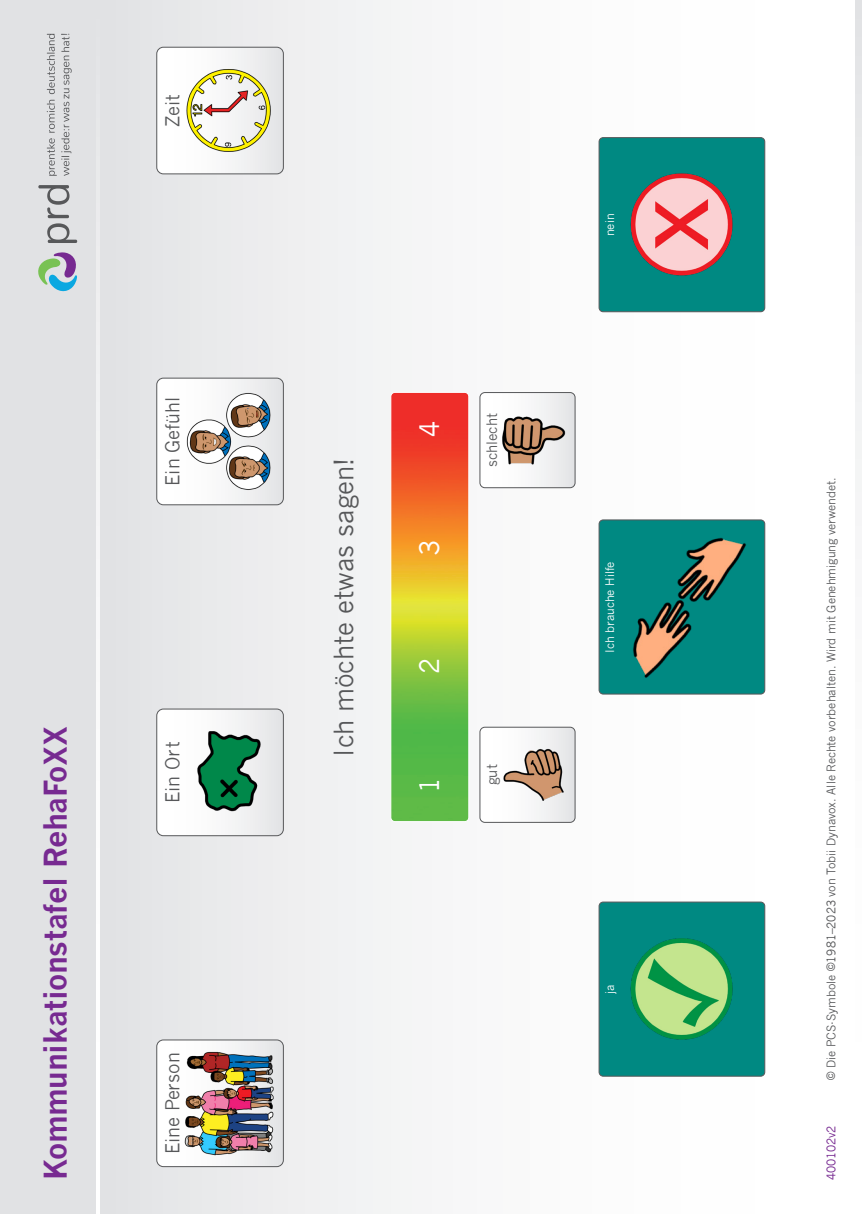
<style>
.page{position:relative;width:862px;height:1214px;background:#fff}
.page>*{position:absolute;margin:0;border:0;box-sizing:border-box;transform-origin:0 0}
.t1{font:700 30.6px "News Gothic";letter-spacing:-.01em;color:#772a91}
.t2{font:26.2px "News Gothic";color:#57585a}
.t3{font:26.2px "News Gothic";color:#fff}
.t4{font:18.8px "News Gothic";color:#57585a}
.t5{font:14.2px "News Gothic";color:#57585a}
.t6{font:11.6px "News Gothic";color:#57585a}
.t7{font:11.6px "News Gothic";color:#fff}
.t8{font:11.6px "News Gothic";letter-spacing:-.01em;color:#772a91}
</style>
<div class="page">
<div style="left:0;top:0;width:96px;height:1213px;background:#e1e2e4"></div>
<div style="left:101px;top:0;width:754px;height:1213px;background:linear-gradient(to right,#e6e6e8,#fff)"></div>
<svg style="left:157px;top:1039px;width:126px;height:127px"></svg>
<img style="left:183px;top:1050px;width:90px;height:105px">
<div style="left:156px;top:1039px;width:128px;height:127px;border:1px solid #57585a;border-radius:7px"></div>
<svg style="left:157px;top:709px;width:126px;height:126px"></svg>
<img style="left:183px;top:719px;width:90px;height:106px">
<div style="left:156px;top:708px;width:128px;height:128px;border:1px solid #57585a;border-radius:7px"></div>
<svg style="left:157px;top:378px;width:126px;height:126px"></svg>
<img style="left:183px;top:388px;width:90px;height:106px">
<div style="left:156px;top:378px;width:128px;height:127px;border:1px solid #57585a;border-radius:7px"></div>
<svg style="left:157px;top:47px;width:126px;height:127px"></svg>
<img style="left:183px;top:58px;width:90px;height:105px">
<div style="left:156px;top:47px;width:128px;height:127px;border:1px solid #57585a;border-radius:7px"></div>
<img style="left:391px;top:392px;width:78px;height:429px">
<div style="left:390px;top:392px;width:79px;height:429px;border:1px solid #fff;border-radius:4px"></div>
<svg style="left:480px;top:727px;width:95px;height:95px"></svg>
<img style="left:500px;top:735px;width:67px;height:79px">
<div style="left:480px;top:726px;width:95px;height:96px;border:1px solid #57585a;border-radius:5px"></div>
<svg style="left:480px;top:392px;width:95px;height:95px"></svg>
<img style="left:500px;top:400px;width:67px;height:80px">
<div style="left:480px;top:392px;width:95px;height:96px;border:1px solid #57585a;border-radius:5px"></div>
<div style="left:599px;top:901px;width:166px;height:175px;background:#008982;border-radius:4px"></div>
<img style="left:630px;top:938px;width:103px;height:102px">
<div style="left:599px;top:901px;width:166px;height:175px;border:1px solid #57585a;border-radius:4px"></div>
<div style="left:599px;top:520px;width:166px;height:174px;background:#008982;border-radius:4px"></div>
<img style="left:633px;top:538px;width:113px;height:140px">
<div style="left:599px;top:519px;width:166px;height:175px;border:1px solid #57585a;border-radius:4px"></div>
<div style="left:599px;top:138px;width:166px;height:174px;background:#008982;border-radius:4px"></div>
<img style="left:630px;top:173px;width:103px;height:103px">
<div style="left:599px;top:137px;width:166px;height:175px;border:1px solid #57585a;border-radius:4px"></div>
<svg style="left:38px;top:252px;width:39px;height:40px"></svg>
<svg style="left:38px;top:185px;width:39px;height:58px"></svg>
<svg style="left:47px;top:34px;width:25px;height:142px"></svg>
<p class="t4" style="left:162px;top:127px;width:34px;rotate:-90deg">Zeit</p>
<p class="t1" style="left:37px;top:1180px;width:456px;rotate:-90deg">Kommunikationstafel RehaFoXX</p>
<p class="t4" style="left:162px;top:486px;width:90px;rotate:-90deg">Ein Gefühl</p>
<p class="t4" style="left:162px;top:803px;width:63px;rotate:-90deg">Ein Ort</p>
<p class="t4" style="left:162px;top:1154px;width:103px;rotate:-90deg">Eine Person</p>
<p class="t2" style="left:329px;top:756px;width:300px;rotate:-90deg">Ich möchte etwas sagen!</p>
<p class="t3" style="left:414px;top:437px;width:17px;rotate:-90deg">4</p>
<p class="t3" style="left:414px;top:555px;width:17px;rotate:-90deg">3</p>
<p class="t3" style="left:414px;top:674px;width:17px;rotate:-90deg">2</p>
<p class="t3" style="left:414px;top:792px;width:17px;rotate:-90deg">1</p>
<p class="t5" style="left:484px;top:467px;width:55px;rotate:-90deg">schlecht</p>
<p class="t5" style="left:484px;top:785px;width:22px;rotate:-90deg">gut</p>
<p class="t7" style="left:603px;top:236px;width:24px;rotate:-90deg">nein</p>
<p class="t7" style="left:603px;top:652px;width:93px;rotate:-90deg">Ich brauche Hilfe</p>
<p class="t7" style="left:603px;top:993px;width:11px;rotate:-90deg">ja</p>
<p class="t6" style="left:824px;top:1080px;width:604px;rotate:-90deg">© Die PCS-Symbole ©1981–2023 von Tobii Dynavox. Alle Rechte vorbehalten. Wird mit Genehmigung verwendet.</p>
<p class="t8" style="left:824px;top:1180px;width:56px;rotate:-90deg">400102v2</p>
</div>
